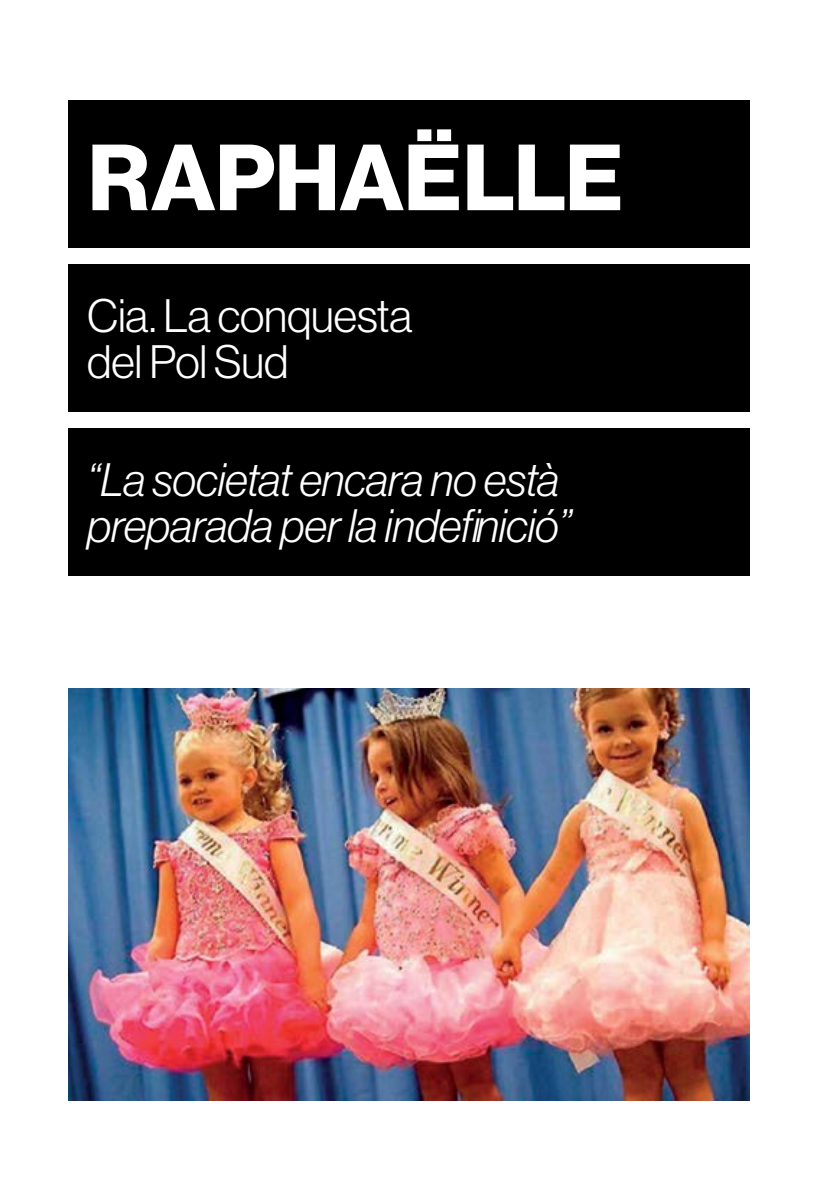
<style>
.page{position:relative;width:840px;height:1191px;background:#fff}
.page>*{position:absolute;margin:0;border:0;box-sizing:border-box;transform-origin:0 0}
.t1{font:91.6px "N Haas Grotesk DS Pro 75 Bd";color:#fff}
.t2{font:45.8px/45.8px "N Haas Grotesk DS Pro 46 Lt It";letter-spacing:-.005em;color:#fff}
.t3{font:45.8px/45.8px "N Haas Grotesk DS Pro 45 Lt";letter-spacing:-.005em;color:#fff}
</style>
<div class="page">
<img style="left:68px;top:688px;width:680px;height:412px">
<div style="left:68px;top:100px;width:680px;height:147px;background:#000"></div>
<div style="left:68px;top:264px;width:680px;height:148px;background:#000"></div>
<div style="left:68px;top:429px;width:680px;height:147px;background:#000"></div>
<h1 class="t1" style="left:88px;top:124px;width:536px">RAPHAËLLE</h1>
<p class="t3" style="left:87px;top:293px;width:326px">Cia. La conquesta del Pol Sud</p>
<p class="t2" style="left:87px;top:457px;width:485px">“La societat encara no està preparada per la indefinició”</p>
</div>
